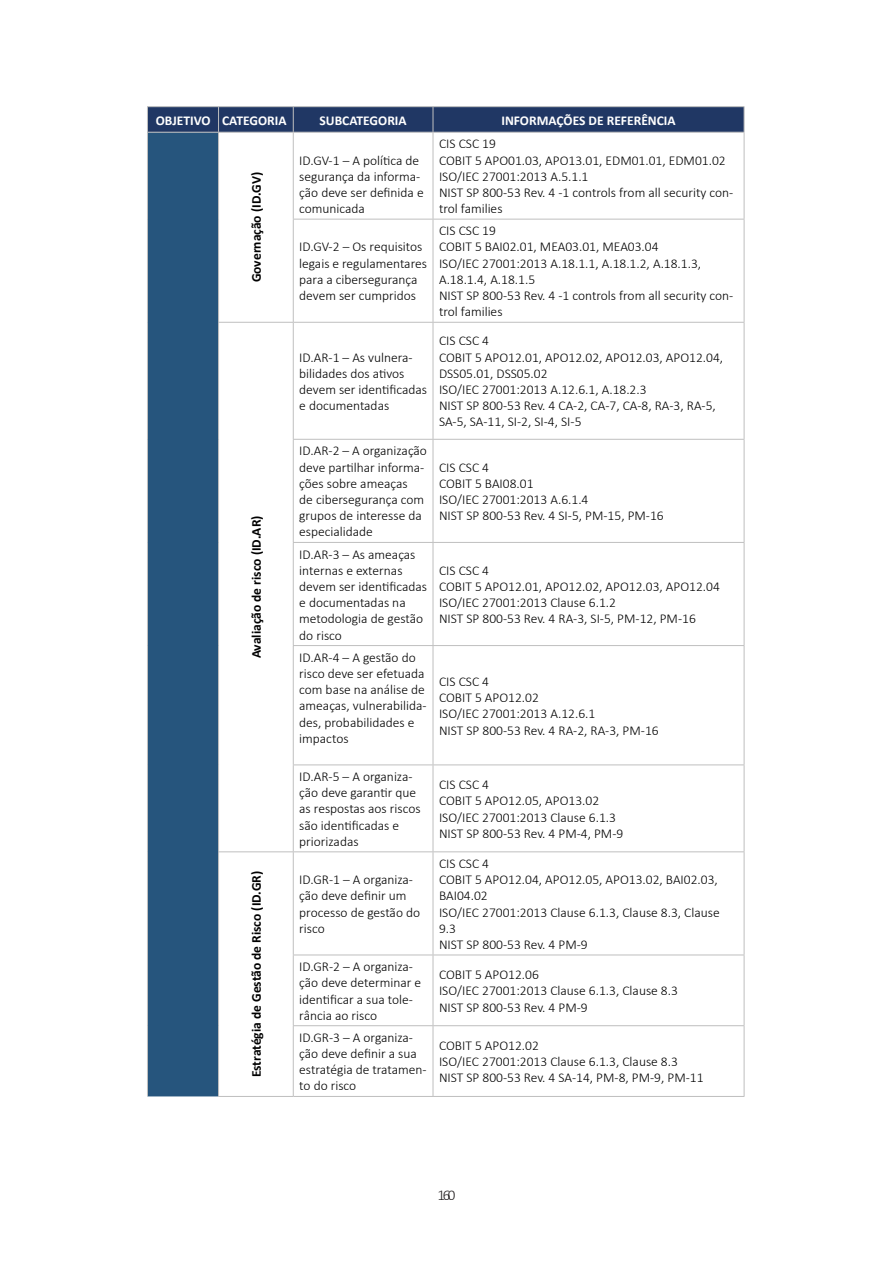
<style>
.page{position:relative;width:893px;height:1263px;background:#fff}
.page>*{position:absolute;margin:0;border:0;box-sizing:border-box;transform-origin:0 0}
.t1{font:300 15px "Calibri";color:#231f20}
.capitulo{font:300 13.5px/16.2px "Calibri";color:#000}
.capitulo-2{font:700 13.5px "Calibri";color:#000}
.capitulo-3{font:700 13.5px "Calibri";color:#fff}
</style>
<div class="page">
<div style="left:148px;top:133px;width:70px;height:963px;background:#26557d"></div>
<hr style="left:147px;top:106px;width:72px;height:1px;background:#bfbfbf">
<hr style="left:219px;top:106px;width:74px;height:1px;background:#bfbfbf">
<hr style="left:293px;top:106px;width:140px;height:1px;background:#bfbfbf">
<hr style="left:433px;top:106px;width:311px;height:1px;background:#bfbfbf">
<svg style="left:147px;top:107px;width:598px;height:25px;background:#243a66"></svg>
<hr style="left:147px;top:132px;width:72px;height:1px;background:#bfbfbf">
<hr style="left:219px;top:132px;width:74px;height:1px;background:#bfbfbf">
<hr style="left:293px;top:132px;width:140px;height:1px;background:#bfbfbf">
<hr style="left:433px;top:132px;width:311px;height:1px;background:#bfbfbf">
<hr style="left:147px;top:133px;width:1px;height:86px;background:#bfbfbf">
<hr style="left:218px;top:133px;width:1px;height:86px;background:#bfbfbf">
<hr style="left:293px;top:133px;width:1px;height:86px;background:#bfbfbf">
<hr style="left:433px;top:133px;width:1px;height:86px;background:#bfbfbf">
<hr style="left:744px;top:133px;width:1px;height:86px;background:#bfbfbf">
<hr style="left:147px;top:219px;width:1px;height:103px;background:#bfbfbf">
<hr style="left:218px;top:219px;width:1px;height:103px;background:#bfbfbf">
<hr style="left:293px;top:219px;width:140px;height:1px;background:#bfbfbf">
<hr style="left:293px;top:219px;width:1px;height:103px;background:#bfbfbf">
<hr style="left:433px;top:219px;width:311px;height:1px;background:#bfbfbf">
<hr style="left:433px;top:219px;width:1px;height:103px;background:#bfbfbf">
<hr style="left:744px;top:219px;width:1px;height:103px;background:#bfbfbf">
<hr style="left:147px;top:322px;width:1px;height:117px;background:#bfbfbf">
<hr style="left:218px;top:322px;width:75px;height:1px;background:#bfbfbf">
<hr style="left:218px;top:323px;width:1px;height:116px;background:#bfbfbf">
<hr style="left:293px;top:322px;width:140px;height:1px;background:#bfbfbf">
<hr style="left:293px;top:323px;width:1px;height:116px;background:#bfbfbf">
<hr style="left:433px;top:322px;width:311px;height:1px;background:#bfbfbf">
<hr style="left:433px;top:323px;width:1px;height:116px;background:#bfbfbf">
<hr style="left:744px;top:323px;width:1px;height:116px;background:#bfbfbf">
<hr style="left:147px;top:439px;width:1px;height:103px;background:#bfbfbf">
<hr style="left:218px;top:439px;width:1px;height:103px;background:#bfbfbf">
<hr style="left:293px;top:439px;width:140px;height:1px;background:#bfbfbf">
<hr style="left:293px;top:440px;width:1px;height:102px;background:#bfbfbf">
<hr style="left:433px;top:439px;width:311px;height:1px;background:#bfbfbf">
<hr style="left:433px;top:440px;width:1px;height:102px;background:#bfbfbf">
<hr style="left:744px;top:440px;width:1px;height:102px;background:#bfbfbf">
<hr style="left:147px;top:542px;width:1px;height:103px;background:#bfbfbf">
<hr style="left:218px;top:542px;width:1px;height:103px;background:#bfbfbf">
<hr style="left:293px;top:542px;width:140px;height:1px;background:#bfbfbf">
<hr style="left:293px;top:543px;width:1px;height:102px;background:#bfbfbf">
<hr style="left:433px;top:542px;width:311px;height:1px;background:#bfbfbf">
<hr style="left:433px;top:543px;width:1px;height:102px;background:#bfbfbf">
<hr style="left:744px;top:543px;width:1px;height:102px;background:#bfbfbf">
<hr style="left:147px;top:645px;width:1px;height:120px;background:#bfbfbf">
<hr style="left:218px;top:645px;width:1px;height:120px;background:#bfbfbf">
<hr style="left:293px;top:645px;width:140px;height:1px;background:#bfbfbf">
<hr style="left:293px;top:646px;width:1px;height:118px;background:#bfbfbf">
<hr style="left:433px;top:645px;width:311px;height:1px;background:#bfbfbf">
<hr style="left:433px;top:646px;width:1px;height:118px;background:#bfbfbf">
<hr style="left:744px;top:646px;width:1px;height:118px;background:#bfbfbf">
<hr style="left:147px;top:765px;width:1px;height:87px;background:#bfbfbf">
<hr style="left:218px;top:765px;width:1px;height:86px;background:#bfbfbf">
<hr style="left:293px;top:764px;width:140px;height:1px;background:#bfbfbf">
<hr style="left:293px;top:765px;width:1px;height:86px;background:#bfbfbf">
<hr style="left:433px;top:764px;width:311px;height:1px;background:#bfbfbf">
<hr style="left:433px;top:765px;width:1px;height:86px;background:#bfbfbf">
<hr style="left:744px;top:765px;width:1px;height:86px;background:#bfbfbf">
<hr style="left:147px;top:852px;width:1px;height:103px;background:#bfbfbf">
<hr style="left:218px;top:851px;width:75px;height:1px;background:#bfbfbf">
<hr style="left:218px;top:852px;width:1px;height:103px;background:#bfbfbf">
<hr style="left:293px;top:851px;width:140px;height:1px;background:#bfbfbf">
<hr style="left:293px;top:852px;width:1px;height:102px;background:#bfbfbf">
<hr style="left:433px;top:851px;width:311px;height:1px;background:#bfbfbf">
<hr style="left:433px;top:852px;width:1px;height:102px;background:#bfbfbf">
<hr style="left:744px;top:852px;width:1px;height:102px;background:#bfbfbf">
<hr style="left:147px;top:955px;width:1px;height:71px;background:#bfbfbf">
<hr style="left:218px;top:955px;width:1px;height:71px;background:#bfbfbf">
<hr style="left:293px;top:954px;width:140px;height:1px;background:#bfbfbf">
<hr style="left:293px;top:955px;width:1px;height:70px;background:#bfbfbf">
<hr style="left:433px;top:954px;width:311px;height:1px;background:#bfbfbf">
<hr style="left:433px;top:955px;width:1px;height:70px;background:#bfbfbf">
<hr style="left:744px;top:955px;width:1px;height:70px;background:#bfbfbf">
<hr style="left:147px;top:1026px;width:1px;height:70px;background:#bfbfbf">
<hr style="left:218px;top:1026px;width:1px;height:70px;background:#bfbfbf">
<hr style="left:293px;top:1025px;width:140px;height:1px;background:#bfbfbf">
<hr style="left:293px;top:1026px;width:1px;height:70px;background:#bfbfbf">
<hr style="left:433px;top:1025px;width:311px;height:1px;background:#bfbfbf">
<hr style="left:433px;top:1026px;width:1px;height:70px;background:#bfbfbf">
<hr style="left:744px;top:1026px;width:1px;height:70px;background:#bfbfbf">
<hr style="left:218px;top:1096px;width:75px;height:1px;background:#bfbfbf">
<hr style="left:293px;top:1096px;width:140px;height:1px;background:#bfbfbf">
<hr style="left:433px;top:1096px;width:311px;height:1px;background:#bfbfbf">
<p class="capitulo-3" style="left:156px;top:112px;width:56px">OBJETIVO</p>
<p class="capitulo-3" style="left:222px;top:112px;width:66px">CATEGORIA</p>
<p class="capitulo-2" style="left:248px;top:282px;width:112px;rotate:-90deg">Governação (ID.GV)</p>
<p class="capitulo-2" style="left:248px;top:658px;width:144px;rotate:-90deg">Avaliação de risco (ID.AR)</p>
<p class="capitulo-3" style="left:320px;top:111px;width:89px">SUBCATEGORIA</p>
<p class="capitulo-3" style="left:501px;top:111px;width:176px">INFORMAÇÕES DE REFERÊNCIA</p>
<p class="capitulo" style="left:299px;top:151px;width:126px">ID.GV-1 – A política de segurança da informa&shy;ção deve ser definida e comunicada</p>
<p class="capitulo" style="left:299px;top:238px;width:129px">ID.GV-2 – Os requisitos legais e regulamentares para a cibersegurança devem ser cumpridos</p>
<p class="capitulo" style="left:299px;top:348px;width:129px">ID.AR-1 – As vulnera&shy;bilidades dos ativos devem ser identificadas e documentadas</p>
<p class="capitulo" style="left:299px;top:442px;width:129px">ID.AR-2 – A organização deve partilhar informa&shy;ções sobre ameaças<br>de cibersegurança com grupos de interesse da especialidade</p>
<p class="capitulo" style="left:299px;top:545px;width:129px">ID.AR-3 – As ameaças internas e externas devem ser identificadas e documentadas na metodologia de gestão do risco</p>
<p class="capitulo" style="left:299px;top:648px;width:129px">ID.AR-4 – A gestão do risco deve ser efetuada com base na análise de ameaças, vulnerabilida&shy;des, probabilidades e impactos</p>
<p class="capitulo" style="left:439px;top:135px;width:296px">CIS CSC 19<br>COBIT 5 APO01.03, APO13.01, EDM01.01, EDM01.02<br>ISO/IEC 27001:2013 A.5.1.1<br>NIST SP 800-53 Rev. 4 -1 controls from all security con&shy;trol families</p>
<p class="capitulo" style="left:439px;top:222px;width:296px">CIS CSC 19<br>COBIT 5 BAI02.01, MEA03.01, MEA03.04<br>ISO/IEC 27001:2013 A.18.1.1, A.18.1.2, A.18.1.3,<br>A.18.1.4, A.18.1.5<br>NIST SP 800-53 Rev. 4 -1 controls from all security con&shy;trol families</p>
<p class="capitulo" style="left:439px;top:332px;width:286px">CIS CSC 4<br>COBIT 5 APO12.01, APO12.02, APO12.03, APO12.04,<br>DSS05.01, DSS05.02<br>ISO/IEC 27001:2013 A.12.6.1, A.18.2.3<br>NIST SP 800-53 Rev. 4 CA-2, CA-7, CA-8, RA-3, RA-5,<br>SA-5, SA-11, SI-2, SI-4, SI-5</p>
<p class="capitulo" style="left:439px;top:458px;width:226px">CIS CSC 4<br>COBIT 5 BAI08.01<br>ISO/IEC 27001:2013 A.6.1.4<br>NIST SP 800-53 Rev. 4 SI-5, PM-15, PM-16</p>
<p class="capitulo" style="left:439px;top:561px;width:282px">CIS CSC 4<br>COBIT 5 APO12.01, APO12.02, APO12.03, APO12.04<br>ISO/IEC 27001:2013 Clause 6.1.2<br>NIST SP 800-53 Rev. 4 RA-3, SI-5, PM-12, PM-16</p>
<p class="capitulo" style="left:439px;top:673px;width:221px">CIS CSC 4<br>COBIT 5 APO12.02<br>ISO/IEC 27001:2013 A.12.6.1<br>NIST SP 800-53 Rev. 4 RA-2, RA-3, PM-16</p>
<p class="capitulo" style="left:299px;top:768px;width:123px">ID.AR-5 – A organiza&shy;ção deve garantir que as respostas aos riscos são identificadas e priorizadas</p>
<p class="capitulo" style="left:439px;top:776px;width:186px">CIS CSC 4<br>COBIT 5 APO12.05, APO13.02<br>ISO/IEC 27001:2013 Clause 6.1.3<br>NIST SP 800-53 Rev. 4 PM-4, PM-9</p>
<p class="capitulo" style="left:439px;top:855px;width:282px">CIS CSC 4<br>COBIT 5 APO12.04, APO12.05, APO13.02, BAI02.03,<br>BAI04.02<br>ISO/IEC 27001:2013 Clause 6.1.3, Clause 8.3, Clause<br>9.3<br>NIST SP 800-53 Rev. 4 PM-9</p>
<p class="capitulo-2" style="left:248px;top:1077px;width:208px;rotate:-90deg">Estratégia de Gestão de Risco (ID.GR)</p>
<p class="capitulo" style="left:299px;top:871px;width:122px">ID.GR-1 – A organiza&shy;ção deve definir um processo de gestão do risco</p>
<p class="capitulo" style="left:299px;top:958px;width:123px">ID.GR-2 – A organiza&shy;ção deve determinar e identificar a sua tole&shy;rância ao risco</p>
<p class="capitulo" style="left:439px;top:966px;width:240px">COBIT 5 APO12.06<br>ISO/IEC 27001:2013 Clause 6.1.3, Clause 8.3<br>NIST SP 800-53 Rev. 4 PM-9</p>
<p class="capitulo" style="left:299px;top:1028px;width:129px">ID.GR-3 – A organiza&shy;ção deve definir a sua estratégia de tratamen&shy;to do risco</p>
<p class="capitulo" style="left:439px;top:1037px;width:266px">COBIT 5 APO12.02<br>ISO/IEC 27001:2013 Clause 6.1.3, Clause 8.3<br>NIST SP 800-53 Rev. 4 SA-14, PM-8, PM-9, PM-11</p>
<p class="t1" style="left:437px;top:1185px;width:20px">160</p>
</div>
